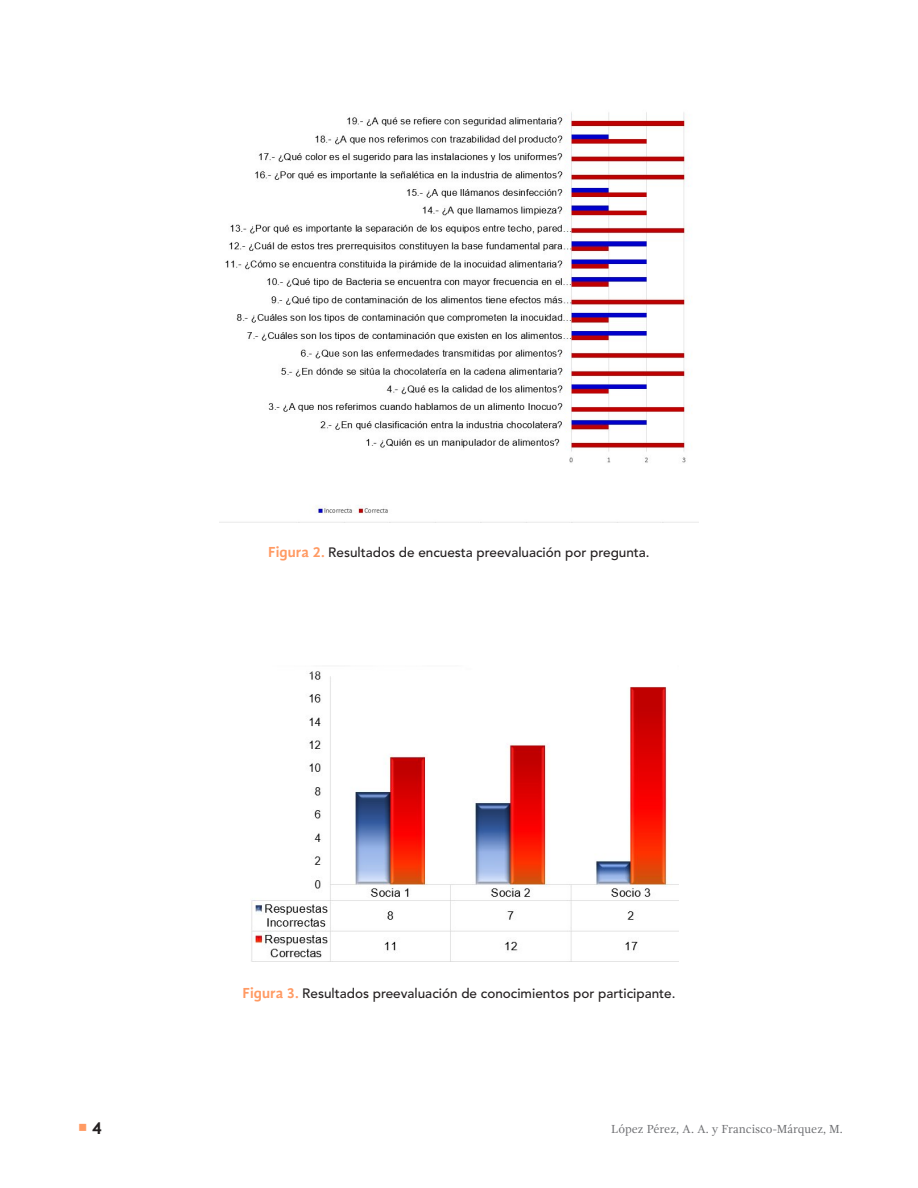
<style>
.page{position:relative;width:918px;height:1188px;background:#fff}
.page>*{position:absolute;margin:0;border:0;box-sizing:border-box;transform-origin:0 0}
.t1{font:700 18px "Gandhi Sans";color:#231f20}
.Títulos_tablas{font:500 13.5px "Avenir LT Std";color:#231f20}
.Pie_de_página_-_izq{font:12px "Gandhi Serif";color:#6c6d70}
.s1{font-family:"Gandhi Sans";font-weight:700;font-size:15px;color:#ff9a63}
.s2{color:#ff9a63}
</style>
<div class="page">
<img style="left:225px;top:112px;width:463px;height:402px">
<img style="left:251px;top:671px;width:428px;height:291px">
<p class="Títulos_tablas" style="left:268px;top:545px;width:383px"><span class="s1">Figura 2.</span> Resultados de encuesta preevaluación por pregunta.</p>
<p class="Títulos_tablas" style="left:243px;top:986px;width:434px"><span class="s1">Figura 3.</span> Resultados preevaluación de conocimientos por participante.</p>
<h1 class="t1" style="left:78px;top:1117px;width:26px"><span class="s2">○</span> 4</h1>
<p class="Pie_de_página_-_izq" style="left:611px;top:1123px;width:233px">López Pérez, A. A. y Francisco-Márquez, M.</p>
</div>
